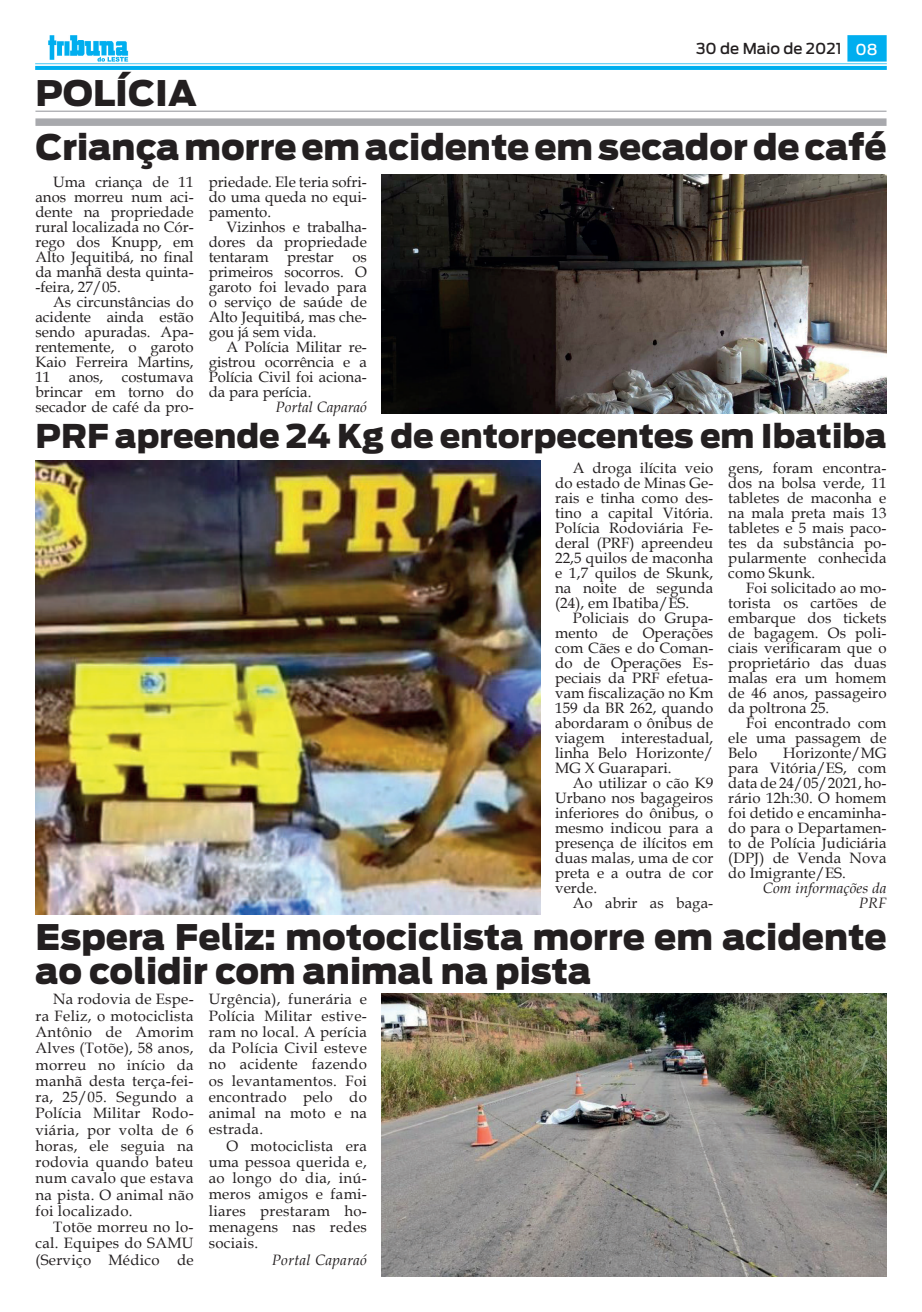
<style>
.page{position:relative;width:922px;height:1312px;background:#fff}
.page>*{position:absolute;margin:0;border:0;box-sizing:border-box;transform-origin:0 0}
.t1{font:900 35px/54.1px "Antenna";color:#231f20}
.t2{font:900 32.5px "Antenna";color:#231f20}
.t3{font:15px/15px "Book Antiqua";letter-spacing:.005em;color:#231f20;text-align:justify}
.t4{font:italic 15px/15px "Book Antiqua";letter-spacing:.005em;color:#231f20;text-align:right}
.t5{font:500 15px "Antenna";color:#231f20}
.s1{color:#fff}
</style>
<div class="page">
<img style="left:35px;top:35px;width:851px;height:34px">
<hr style="left:35px;top:111px;width:851px;height:1px;background:#a8a9ad">
<div style="left:35px;top:118px;width:851px;height:8px;background:#a8a9ad"></div>
<img style="left:382px;top:175px;width:504px;height:238px">
<img style="left:35px;top:460px;width:505px;height:453px">
<img style="left:382px;top:993px;width:504px;height:283px">
<p class="t5" style="left:696px;top:40px;width:183px">30 de Maio de 2021 <span class="s1">08</span></p>
<h1 class="t1" style="left:35px;top:66px;width:852px">POLÍCIA<br>Criança morre em acidente em secador de café</h1>
<p class="t3" style="left:35px;top:174px;width:160px;text-indent:18px">Uma criança de 11 anos morreu num aci&shy;dente na propriedade rural localizada no Cór&shy;rego dos Knupp, em Alto Jequitibá, no final da manhã desta quinta--feira, 27/05.</p>
<p class="t3" style="left:35px;top:294px;width:160px;text-indent:18px">As circunstâncias do acidente ainda estão sendo apuradas. Apa&shy;rentemente, o garoto Kaio Ferreira Martins, 11 anos, costumava brincar em torno do secador de café da pro-</p>
<p class="t3" style="left:209px;top:174px;width:160px">priedade. Ele teria sofri&shy;do uma queda no equi&shy;pamento.</p>
<p class="t3" style="left:209px;top:219px;width:160px;text-indent:18px">Vizinhos e trabalha&shy;dores da propriedade tentaram prestar os primeiros socorros. O garoto foi levado para o serviço de saúde de Alto Jequitibá, mas che&shy;gou já sem vida.</p>
<p class="t3" style="left:209px;top:339px;width:160px;text-indent:18px">A Polícia Militar re&shy;gistrou ocorrência e a Polícia Civil foi aciona&shy;da para perícia.</p>
<p class="t4" style="left:275px;top:399px;width:93px">Portal Caparaó</p>
<h2 class="t2" style="left:35px;top:417px;width:852px">PRF apreende 24 Kg de entorpecentes em Ibatiba</h2>
<p class="t3" style="left:555px;top:459px;width:160px;text-indent:18px">A droga ilícita veio do estado de Minas Ge&shy;rais e tinha como des&shy;tino a capital Vitória.<br>Polícia Rodoviária Fe&shy;deral (PRF) apreendeu 22,5 quilos de maconha e 1,7 quilos de Skunk, na noite de segunda (24), em Ibatiba/ES.</p>
<p class="t3" style="left:555px;top:609px;width:160px;text-indent:18px">Policiais do Grupa&shy;mento de Operações com Cães e do Coman&shy;do de Operações Es&shy;peciais da PRF efetua&shy;vam fiscalização no Km 159 da BR 262, quando abordaram o ônibus de viagem interestadual, linha Belo Horizonte/ MG X Guarapari.</p>
<p class="t3" style="left:555px;top:774px;width:160px;text-indent:18px">Ao utilizar o cão K9<br>Urbano nos bagageiros inferiores do ônibus, o mesmo indicou para a presença de ilícitos em duas malas, uma de cor preta e a outra de cor verde.</p>
<p class="t3" style="left:572px;top:894px;width:142px">Ao abrir as baga-</p>
<p class="t3" style="left:728px;top:459px;width:160px">gens, foram encontra&shy;dos na bolsa verde, 11 tabletes de maconha e na mala preta mais 13 tabletes e 5 mais paco&shy;tes da substância po&shy;pularmente conhecida como Skunk.</p>
<p class="t3" style="left:728px;top:579px;width:160px;text-indent:18px">Foi solicitado ao mo&shy;torista os cartões de embarque dos tickets de bagagem. Os poli&shy;ciais verificaram que o proprietário das duas malas era um homem de 46 anos, passageiro da poltrona 25.</p>
<p class="t3" style="left:728px;top:714px;width:160px;text-indent:18px">Foi encontrado com ele uma passagem de Belo</p>
<p class="t3" style="left:728px;top:744px;width:160px;text-indent:55px">Horizonte/MG para Vitória/ES, com data de 24/05/2021, ho&shy;rário 12h:30. O homem foi detido e encaminha&shy;do para o Departamen&shy;to de Polícia Judiciária (DPJ) de Venda Nova do Imigrante/ES.</p>
<p class="t4" style="left:762px;top:879px;width:125px">Com informações da<br>PRF</p>
<h1 class="t1" style="left:35px;top:920px;width:852px;line-height:33.8px">Espera Feliz: motociclista morre em acidente ao colidir com animal na pista</h1>
<p class="t3" style="left:35px;top:990px;width:160px;line-height:16.2px;text-indent:18px">Na rodovia de Espe&shy;ra Feliz, o motociclista Antônio de Amorim Alves (Totõe), 58 anos, morreu no início da manhã desta terça-fei&shy;ra, 25/05. Segundo a Polícia Militar Rodo&shy;viária, por volta de 6 horas, ele seguia na rodovia quando bateu num cavalo que estava na pista. O animal não foi localizado.</p>
<p class="t3" style="left:35px;top:1218px;width:160px;line-height:16.2px;text-indent:18px">Totõe morreu no lo&shy;cal. Equipes do SAMU (Serviço Médico de</p>
<p class="t3" style="left:209px;top:990px;width:160px;line-height:16.2px">Urgência), funerária e Polícia Militar estive&shy;ram no local. A perícia da Polícia Civil esteve no acidente fazendo os levantamentos. Foi encontrado pelo do animal na moto e na estrada.</p>
<p class="t3" style="left:209px;top:1136px;width:160px;line-height:16.2px;text-indent:18px">O motociclista era uma pessoa querida e, ao longo do dia, inú&shy;meros amigos e fami&shy;liares prestaram ho&shy;menagens nas redes sociais.</p>
<p class="t4" style="left:271px;top:1251px;width:97px">Portal Caparaó</p>
</div>
